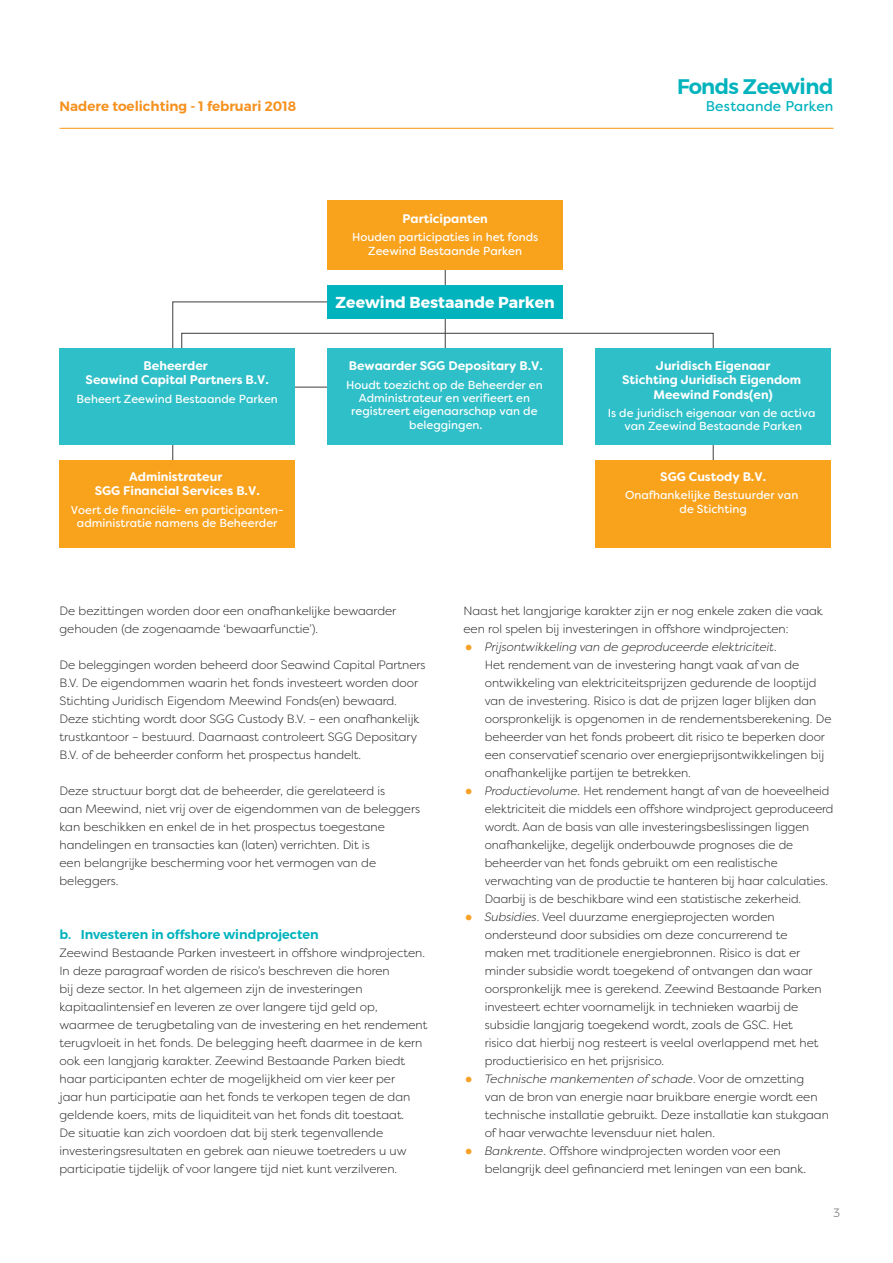
<style>
.page{position:relative;width:893px;height:1263px;background:#fff}
.page>*{position:absolute;margin:0;border:0;box-sizing:border-box;transform-origin:0 0}
.Titel_Fonds{font:600 21px "Montserrat";letter-spacing:-.02em;color:#00b3bd}
.t1{font:700 15.75px "Montserrat";color:#fff}
.Titel_Fonds-2{font:14.1px "Filson Soft W03";letter-spacing:.01em;color:#00b3bd}
.Broodtekst{font:600 13.5px "Montserrat";color:#f6911e}
.Broodtekst-2{font:600 12.75px "Montserrat";color:#00b3bd}
.t2{font:700 12.45px/14.2px "Filson Soft W03";color:#fff;text-align:center}
.Broodtekst-3{font:300 12px/18px "Filson Soft W03";color:#231f20}
.t3{font:300 12px "Montserrat";color:#76787b;scale:.95 1}
.t4{font:11.7px/13.4px "Filson Soft W03";color:#fff;text-align:center}
.s1{font-size:27px;color:#f9a229}
.s2{font-style:italic}
</style>
<div class="page">
<svg style="left:172px;top:302px;width:273px;height:158px"></svg>
<svg style="left:181px;top:333px;width:532px;height:127px"></svg>
<hr style="left:445px;top:239px;width:1px;height:148px;background:#3e3e3f">
<hr style="left:275px;top:387px;width:270px;height:1px;background:#3e3e3f">
<div style="left:60px;top:348px;width:235px;height:96px;background:#2ebfc8"></div>
<div style="left:327px;top:348px;width:236px;height:96px;background:#2ebfc8"></div>
<div style="left:327px;top:285px;width:236px;height:34px;background:#00b3bd"></div>
<div style="left:327px;top:200px;width:236px;height:69px;background:#f9a21c"></div>
<div style="left:595px;top:348px;width:236px;height:96px;background:#2ebfc8"></div>
<div style="left:60px;top:460px;width:235px;height:87px;background:#f9a21c"></div>
<div style="left:595px;top:460px;width:236px;height:87px;background:#f9a21c"></div>
<hr style="left:60px;top:128px;width:773px;height:1px;background:#f9a229">
<p class="Broodtekst" style="left:60px;top:95px;width:238px">Nadere toelichting - 1 februari 2018</p>
<p class="t2" style="left:86px;top:359px;width:185px">Beheerder<br>Seawind Capital Partners B.V.</p>
<p class="t4" style="left:77px;top:392px;width:203px">Beheert Zeewind Bestaande Parken</p>
<p class="t2" style="left:95px;top:469px;width:167px">Administrateur<br>SGG Financial Services B.V.</p>
<p class="t4" style="left:71px;top:503px;width:214px">Voert de financiële- en participanten&shy;administratie namens de Beheerder</p>
<p class="t2" style="left:403px;top:211px;width:87px">Participanten</p>
<p class="t4" style="left:352px;top:230px;width:188px">Houden participaties in het fonds<br>Zeewind Bestaande Parken</p>
<p class="t1" style="left:336px;top:290px;width:221px">Zeewind Bestaande Parken</p>
<p class="t2" style="left:349px;top:359px;width:196px">Bewaarder SGG Depositary B.V.</p>
<p class="t4" style="left:346px;top:378px;width:198px">Houdt toezicht op de Beheerder en<br>Administrateur en verifieert en registreert eigenaarschap van de beleggingen.</p>
<p class="Titel_Fonds" style="left:677px;top:70px;width:158px">Fonds Zeewind</p>
<p class="Titel_Fonds-2" style="left:706px;top:97px;width:129px">Bestaande Parken</p>
<p class="t2" style="left:622px;top:359px;width:181px">Juridisch Eigenaar<br>Stichting Juridisch Eigendom<br>Meewind Fonds(en)</p>
<p class="t4" style="left:608px;top:406px;width:209px">Is de juridisch eigenaar van de activa van Zeewind Bestaande Parken</p>
<p class="t2" style="left:660px;top:469px;width:107px">SGG Custody B.V.</p>
<p class="t4" style="left:625px;top:489px;width:175px">Onafhankelijke Bestuurder van de Stichting</p>
<p class="Broodtekst-3" style="left:60px;top:602px;width:338px">De bezittingen worden door een onafhankelijke bewaarder gehouden (de zogenaamde ‘bewaarfunctie’).</p>
<p class="Broodtekst-3" style="left:60px;top:656px;width:367px">De beleggingen worden beheerd door Seawind Capital Partners B.V. De eigendommen waarin het fonds investeert worden door Stichting Juridisch Eigendom Meewind Fonds(en) bewaard.<br>Deze stichting wordt door SGG Custody B.V. – een onafhankelijk trustkantoor – bestuurd. Daarnaast controleert SGG Depositary B.V. of de beheerder conform het prospectus handelt.</p>
<p class="Broodtekst-3" style="left:60px;top:782px;width:362px">Deze structuur borgt dat de beheerder, die gerelateerd is<br>aan Meewind, niet vrij over de eigendommen van de beleggers kan beschikken en enkel de in het prospectus toegestane handelingen en transacties kan (laten) verrichten. Dit is<br>een belangrijke bescherming voor het vermogen van de beleggers.</p>
<p class="Broodtekst-2" style="left:60px;top:924px;width:261px">b. Investeren in offshore windprojecten</p>
<p class="Broodtekst-3" style="left:60px;top:944px;width:369px">Zeewind Bestaande Parken investeert in offshore windprojecten.<br>In deze paragraaf worden de risico’s beschreven die horen<br>bij deze sector. In het algemeen zijn de investeringen kapitaalintensief en leveren ze over langere tijd geld op, waarmee de terugbetaling van de investering en het rendement terugvloeit in het fonds. De belegging heeft daarmee in de kern ook een langjarig karakter. Zeewind Bestaande Parken biedt haar participanten echter de mogelijkheid om vier keer per<br>jaar hun participatie aan het fonds te verkopen tegen de dan geldende koers, mits de liquiditeit van het fonds dit toestaat.<br>De situatie kan zich voordoen dat bij sterk tegenvallende investeringsresultaten en gebrek aan nieuwe toetreders u uw participatie tijdelijk of voor langere tijd niet kunt verzilveren.</p>
<p class="Broodtekst-3" style="left:463px;top:602px;width:361px">Naast het langjarige karakter zijn er nog enkele zaken die vaak een rol spelen bij investeringen in offshore windprojecten:</p>
<p class="Broodtekst-3" style="left:485px;top:638px;width:348px;text-indent:-21px"><span class="s1">•</span> <span class="s2">Prijsontwikkeling van de geproduceerde elektriciteit</span>.<br>Het rendement van de investering hangt vaak af van de ontwikkeling van elektriciteitsprijzen gedurende de looptijd van de investering. Risico is dat de prijzen lager blijken dan oorspronkelijk is opgenomen in de rendementsberekening. De beheerder van het fonds probeert dit risico te beperken door een conservatief scenario over energieprijsontwikkelingen bij onafhankelijke partijen te betrekken.</p>
<p class="Broodtekst-3" style="left:485px;top:782px;width:350px;text-indent:-21px"><span class="s1">•</span> <span class="s2">Productievolume</span>. Het rendement hangt af van de hoeveelheid elektriciteit die middels een offshore windproject geproduceerd wordt. Aan de basis van alle investeringsbeslissingen liggen onafhankelijke, degelijk onderbouwde prognoses die de beheerder van het fonds gebruikt om een realistische verwachting van de productie te hanteren bij haar calculaties.<br>Daarbij is de beschikbare wind een statistische zekerheid.</p>
<p class="Broodtekst-3" style="left:485px;top:908px;width:338px;text-indent:-21px"><span class="s1">•</span> <span class="s2">Subsidies</span>. Veel duurzame energieprojecten worden ondersteund door subsidies om deze concurrerend te maken met traditionele energiebronnen. Risico is dat er minder subsidie wordt toegekend of ontvangen dan waar oorspronkelijk mee is gerekend. Zeewind Bestaande Parken investeert echter voornamelijk in technieken waarbij de subsidie langjarig toegekend wordt, zoals de GSC. Het risico dat hierbij nog resteert is veelal overlappend met het productierisico en het prijsrisico.</p>
<p class="Broodtekst-3" style="left:485px;top:1070px;width:346px;text-indent:-21px"><span class="s1">•</span> <span class="s2">Technische mankementen of schade</span>. Voor de omzetting<br>van de bron van energie naar bruikbare energie wordt een technische installatie gebruikt. Deze installatie kan stukgaan of haar verwachte levensduur niet halen.</p>
<p class="Broodtekst-3" style="left:485px;top:1142px;width:323px;text-indent:-21px"><span class="s1">•</span> <span class="s2">Bankrente</span>. Offshore windprojecten worden voor een belangrijk deel gefinancierd met leningen van een bank.</p>
<p class="t3" style="left:833px;top:1204px;width:8px">3</p>
</div>
